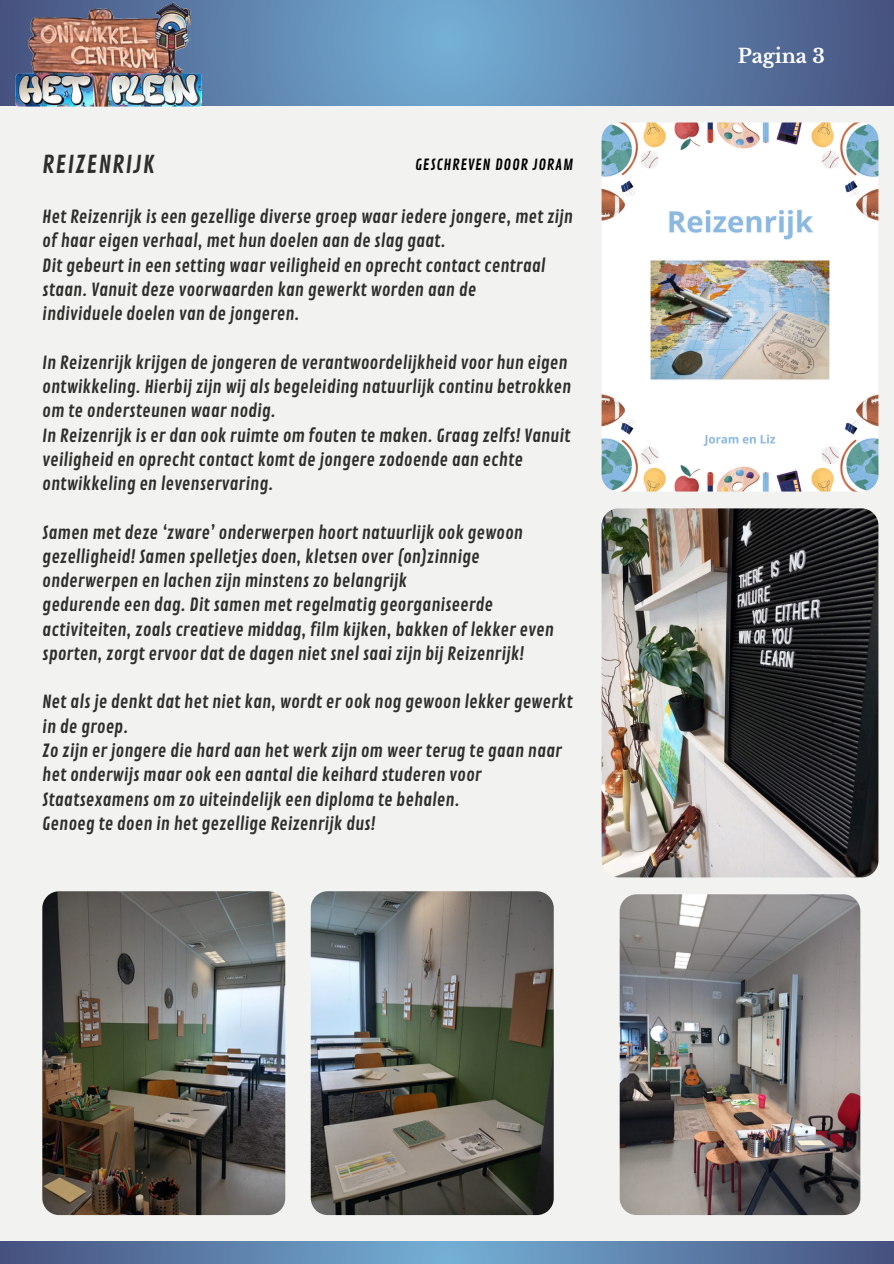
<style>
.page{position:relative;width:894px;height:1264px;background:#fff}
.page>*{position:absolute;margin:0;border:0;box-sizing:border-box;transform-origin:0 0}
.t1{font:24px "Contrail One";letter-spacing:.05em;color:#2e2e2a}
.t2{font:700 19.5px "Libre Baskerville";color:#fff}
.t3{font:17.7px/24.3px "Contrail One";color:#2e2e2a}
.t4{font:15px "Contrail One";letter-spacing:.05em;color:#000}
</style>
<div class="page">
<div style="left:0;top:0;width:893px;height:1263px;background:#f2f3f0"></div>
<svg style="left:0;top:0;width:893px;height:106px;background:#5f86af"></svg>
<svg style="left:0;top:1241px;width:893px;height:22px;background:#5c80aa"></svg>
<img style="left:16px;top:0;width:185px;height:106px">
<img style="left:601px;top:508px;width:277px;height:369px;border-radius:17px">
<img style="left:42px;top:891px;width:243px;height:323px;border-radius:17px">
<img style="left:311px;top:891px;width:242px;height:323px;border-radius:17px">
<img style="left:619px;top:894px;width:241px;height:320px;border-radius:17px">
<img style="left:601px;top:122px;width:277px;height:369px">
<h3 class="t1" style="left:42px;top:151px;width:113px">REIZENRIJK</h3>
<p class="t3" style="left:42px;top:205px;width:532px">Het Reizenrijk is een gezellige diverse groep waar iedere jongere, met zijn of haar eigen verhaal, met hun doelen aan de slag gaat.<br>Dit gebeurt in een setting waar veiligheid en oprecht contact centraal staan. Vanuit deze voorwaarden kan gewerkt worden aan de<br>individuele doelen van de jongeren.</p>
<p class="t3" style="left:42px;top:351px;width:530px">In Reizenrijk krijgen de jongeren de verantwoordelijkheid voor hun eigen ontwikkeling. Hierbij zijn wij als begeleiding natuurlijk continu betrokken om te ondersteunen waar nodig.<br>In Reizenrijk is er dan ook ruimte om fouten te maken. Graag zelfs! Vanuit veiligheid en oprecht contact komt de jongere zodoende aan echte ontwikkeling en levenservaring.</p>
<p class="t3" style="left:42px;top:521px;width:513px">Samen met deze ‘zware’ onderwerpen hoort natuurlijk ook gewoon gezelligheid! Samen spelletjes doen, kletsen over (on)zinnige onderwerpen en lachen zijn minstens zo belangrijk<br>gedurende een dag. Dit samen met regelmatig georganiseerde activiteiten, zoals creatieve middag, film kijken, bakken of lekker even sporten, zorgt ervoor dat de dagen niet snel saai zijn bij Reizenrijk!</p>
<p class="t3" style="left:42px;top:690px;width:532px">Net als je denkt dat het niet kan, wordt er ook nog gewoon lekker gewerkt in de groep.<br>Zo zijn er jongere die hard aan het werk zijn om weer terug te gaan naar het onderwijs maar ook een aantal die keihard studeren voor Staatsexamens om zo uiteindelijk een diploma te behalen.<br>Genoeg te doen in het gezellige Reizenrijk dus!</p>
<p class="t4" style="left:415px;top:155px;width:159px">GESCHREVEN DOOR JORAM</p>
<h3 class="t2" style="left:737px;top:44px;width:89px">Pagina 3</h3>
</div>
